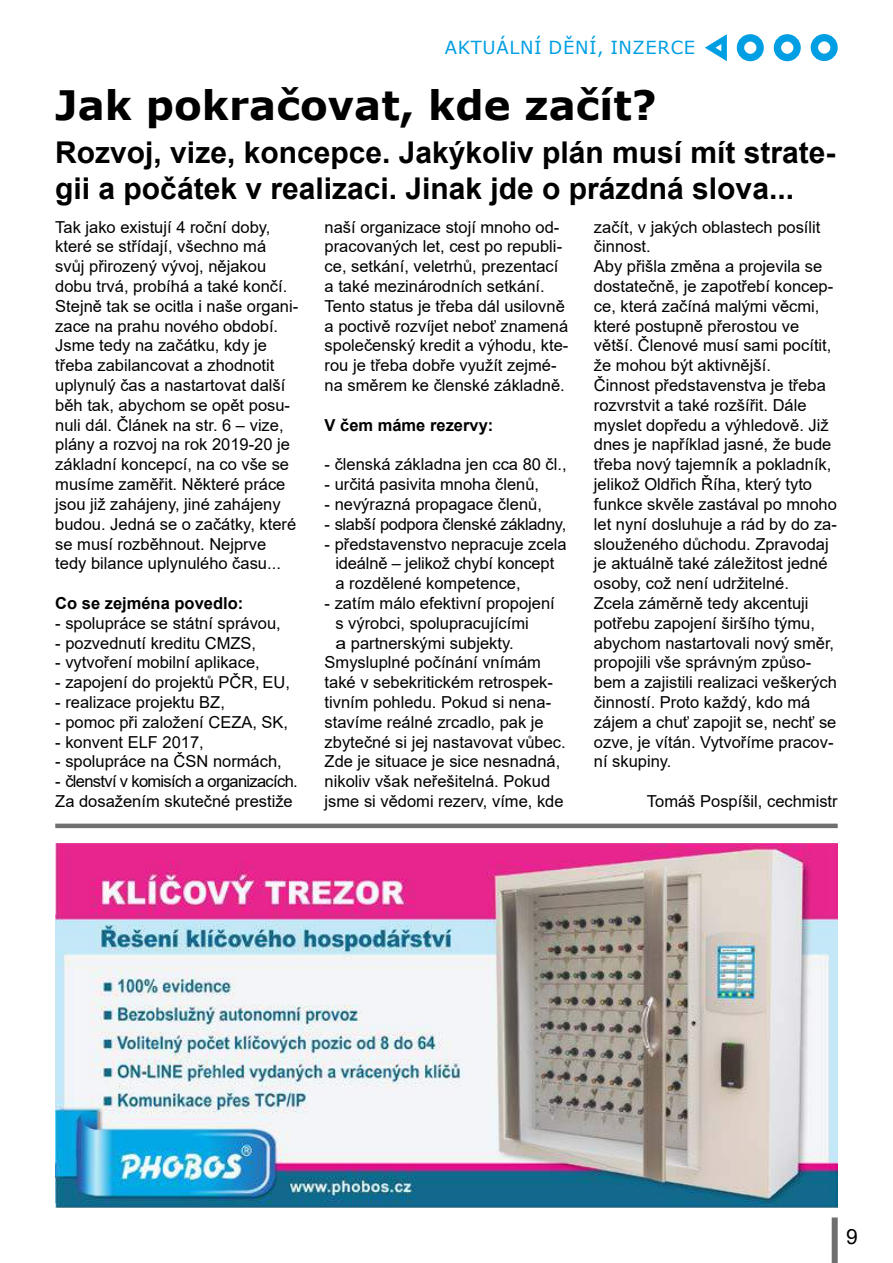
<style>
.page{position:relative;width:893px;height:1263px;background:#fff}
.page>*{position:absolute;margin:0;border:0;box-sizing:border-box;transform-origin:0 0}
.t1{font:700 40.5px "Verdana";color:#000}
.t2{font:700 30px/36px "Arial";color:#000}
.t3{font:21px "Arial";color:#000}
.t4{font:18px "Verdana";letter-spacing:.035em;color:#009fe3}
.t5{font:16.5px/19.8px "Arial";color:#000}
.t6{font:16.5px/19.8px "Arial";letter-spacing:-.04em;color:#000}
.t7{font:700 16.5px "Arial";color:#000}
.t8{font:16.5px "Arial";letter-spacing:-.02em;color:#000}
.t9{font:16.5px "Arial";color:#000;scale:1.18 1}
</style>
<div class="page">
<div style="left:832px;top:1217px;width:6px;height:46px;background:#706f6f"></div>
<div style="left:811px;top:34px;width:27px;height:27px;border:7px solid #009fe3;border-radius:50%"></div>
<div style="left:774px;top:34px;width:27px;height:27px;border:7px solid #009fe3;border-radius:50%"></div>
<div style="left:737px;top:34px;width:27px;height:27px;border:7px solid #009fe3;border-radius:50%"></div>
<svg style="left:705px;top:34px;width:22px;height:27px"></svg>
<img style="left:56px;top:844px;width:782px;height:364px">
<hr style="left:55px;top:824px;width:783px;height:4px;background:#706f6f">
<p class="t4" style="left:445px;top:35px;width:252px">AKTUÁLNÍ DĚNÍ, INZERCE</p>
<h1 class="t1" style="left:55px;top:77px;width:603px">Jak pokračovat, kde začít?</h1>
<h2 class="t2" style="left:55px;top:135px;width:782px">Rozvoj, vize, koncepce. Jakýkoliv plán musí mít strate&shy;gii a počátek v realizaci. Jinak jde o prázdná slova...</h2>
<p class="t5" style="left:55px;top:217px;width:245px">Tak jako existují 4 roční doby, které se střídají, všechno má svůj přirozený vývoj, nějakou dobu trvá, probíhá a také končí.<br>Stejně tak se ocitla i naše organi&shy;zace na prahu nového období.<br>Jsme tedy na začátku, kdy je třeba zabilancovat a zhodnotit uplynulý čas a nastartovat další běh tak, abychom se opět posu&shy;nuli dál. Článek na str. 6 – vize, plány a rozvoj na rok 2019-20 je základní koncepcí, na co vše se musíme zaměřit. Některé práce jsou již zahájeny, jiné zahájeny budou. Jedná se o začátky, které se musí rozběhnout. Nejprve tedy bilance uplynulého času...</p>
<p class="t7" style="left:55px;top:591px;width:189px">Co se zejména povedlo:</p>
<p class="t5" style="left:55px;top:613px;width:227px">- spolupráce se státní správou,</p>
<p class="t5" style="left:55px;top:633px;width:202px">- pozvednutí kreditu CMZS,</p>
<p class="t5" style="left:55px;top:652px;width:206px">- vytvoření mobilní aplikace,</p>
<p class="t5" style="left:55px;top:672px;width:236px">- zapojení do projektů PČR, EU,</p>
<p class="t5" style="left:55px;top:692px;width:171px">- realizace projektu BZ,</p>
<p class="t5" style="left:55px;top:712px;width:234px">- pomoc při založení CEZA, SK,</p>
<p class="t5" style="left:55px;top:732px;width:150px">- konvent ELF 2017,</p>
<p class="t5" style="left:55px;top:751px;width:228px">- spolupráce na ČSN normách,</p>
<p class="t6" style="left:55px;top:771px;width:244px">- členství v komisích a organizacích.<br>Za dosažením skutečné prestiže</p>
<p class="t5" style="left:325px;top:217px;width:245px">naší organizace stojí mnoho od&shy;pracovaných let, cest po republi&shy;ce, setkání, veletrhů, prezentací a také mezinárodních setkání.<br>Tento status je třeba dál usilovně a poctivě rozvíjet neboť znamená společenský kredit a výhodu, kte&shy;rou je třeba dobře využít zejmé&shy;na směrem ke členské základně.</p>
<p class="t7" style="left:325px;top:413px;width:170px">V čem máme rezervy:</p>
<p class="t5" style="left:325px;top:454px;width:244px">- členská základna jen cca 80 čl.,</p>
<p class="t5" style="left:325px;top:474px;width:216px">- určitá pasivita mnoha členů,</p>
<p class="t5" style="left:325px;top:494px;width:219px">- nevýrazná propagace členů,</p>
<p class="t8" style="left:325px;top:512px;width:243px">- slabší podpora členské základny,</p>
<p class="t5" style="left:335px;top:534px;width:233px;text-indent:-11px">- představenstvo nepracuje zcela ideálně – jelikož chybí koncept a rozdělené kompetence,</p>
<p class="t5" style="left:325px;top:593px;width:232px">- zatím málo efektivní propojení</p>
<p class="t5" style="left:335px;top:613px;width:195px">s výrobci, spolupracujícími</p>
<p class="t9" style="left:335px;top:631px;width:153px">a partnerskými subjekty.</p>
<p class="t5" style="left:325px;top:652px;width:218px">Smysluplné počínání vnímám</p>
<p class="t5" style="left:325px;top:672px;width:230px">také v sebekritickém retrospek-</p>
<p class="t5" style="left:325px;top:692px;width:228px">tivním pohledu. Pokud si nena-</p>
<p class="t5" style="left:325px;top:712px;width:221px">stavíme reálné zrcadlo, pak je</p>
<p class="t5" style="left:325px;top:732px;width:243px">zbytečné si jej nastavovat vůbec.</p>
<p class="t5" style="left:325px;top:751px;width:237px">Zde je situace je sice nesnadná,</p>
<p class="t5" style="left:325px;top:771px;width:227px">nikoliv však neřešitelná. Pokud</p>
<p class="t5" style="left:325px;top:791px;width:241px">jsme si vědomi rezerv, víme, kde</p>
<p class="t5" style="left:594px;top:217px;width:245px">začít, v jakých oblastech posílit činnost.<br>Aby přišla změna a projevila se dostatečně, je zapotřebí koncep&shy;ce, která začíná malými věcmi, které postupně přerostou ve větší. Členové musí sami pocítit, že mohou být aktivnější.<br>Činnost představenstva je třeba rozvrstvit a také rozšířit. Dále myslet dopředu a výhledově. Již dnes je například jasné, že bude třeba nový tajemník a pokladník, jelikož Oldřich Říha, který tyto funkce skvěle zastával po mnoho let nyní dosluhuje a rád by do za&shy;slouženého důchodu. Zpravodaj je aktuálně také záležitost jedné osoby, což není udržitelné.<br>Zcela záměrně tedy akcentuji potřebu zapojení širšího týmu, abychom nastartovali nový směr, propojili vše správným způso&shy;bem a zajistili realizaci veškerých činností. Proto každý, kdo má zájem a chuť zapojit se, nechť se ozve, je vítán. Vytvoříme pracov&shy;ní skupiny.</p>
<p class="t5" style="left:647px;top:791px;width:192px">Tomáš Pospíšil, cechmistr</p>
<p class="t3" style="left:846px;top:1222px;width:13px">9</p>
</div>
